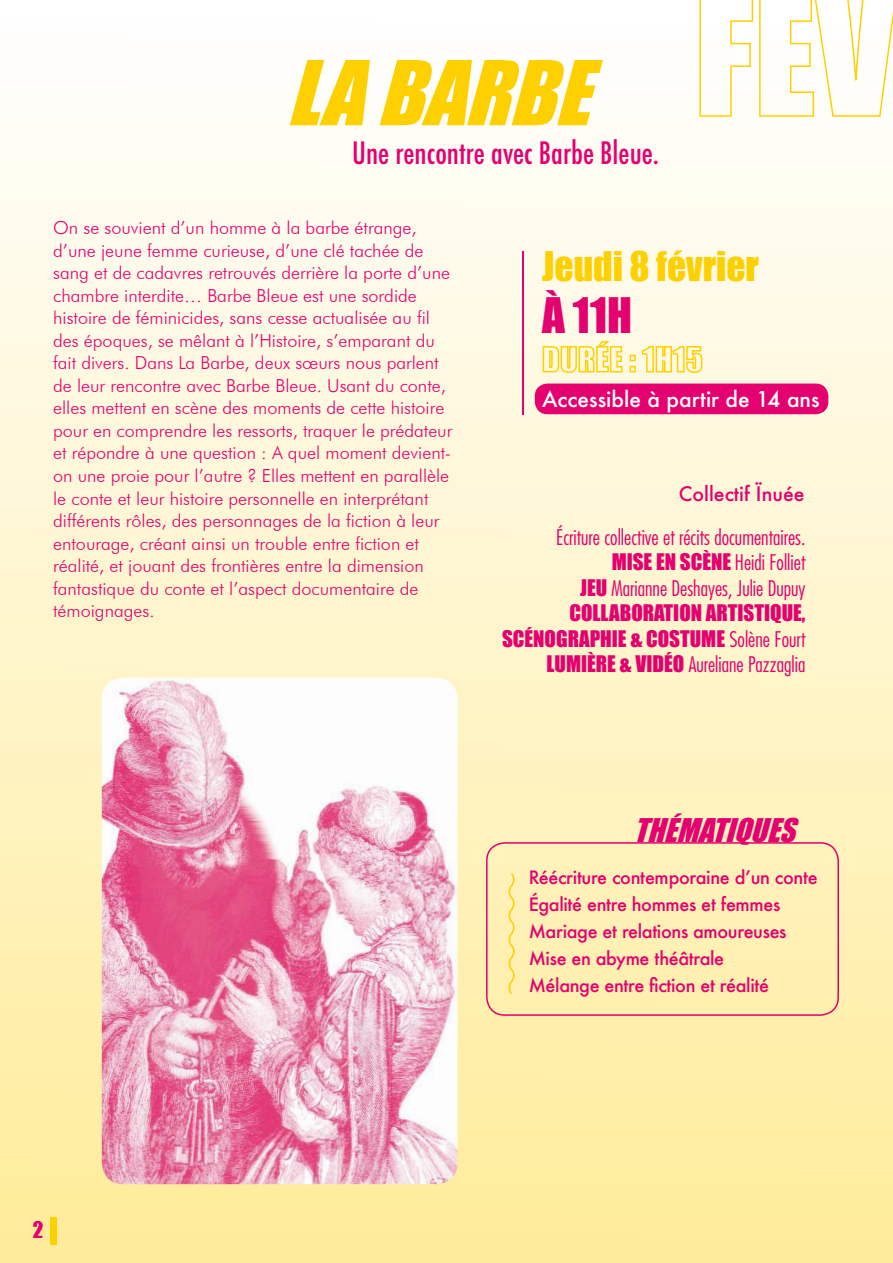
<style>
.page{position:relative;width:893px;height:1263px;background:#fff}
.page>*{position:absolute;margin:0;border:0;box-sizing:border-box;transform-origin:0 0}
.t1{font:italic 82.5px "Impact";color:#ffd000}
.t2{font:45px "Impact";color:#e4006e}
.t3{font:37.5px "Impact";color:#ffd000}
.t4{font:500 condensed 30px "Futura";color:#e4006e}
.t5{font:italic 30px "Impact";color:#e4006e}
.t6{font:300 condensed 21px/25.5px "Futura";color:#e4006e;text-align:right}
.t7{font:21px/25.5px "Impact";color:#e4006e;text-align:right}
.t8{font:500 21px "Futura";color:#fff}
.t9{font:500 19.5px "Futura";color:#e4006e}
.t10{font:300 18px/22.5px "Futura BT";color:#e4006e}
.t11{font:500 18px/27px "Futura";letter-spacing:-.02em;color:#e4006e}
.s1{font-family:"Impact";font-weight:400;font-stretch:normal}
.s2{font-family:"Futura";font-weight:300;font-stretch:condensed}
</style>
<div class="page">
<div style="left:0;top:0;width:893px;height:1263px;background:linear-gradient(to bottom,#fff,#ffec99)"></div>
<hr style="left:522px;top:251px;width:2px;height:163px;background:#e4006e">
<img style="left:102px;top:678px;width:356px;height:506px">
<div style="left:50px;top:1217px;width:6px;height:28px;background:#ffd000"></div>
<svg style="left:699px;top:0;width:194px;height:117px"></svg>
<svg style="left:542px;top:340px;width:81px;height:34px;background:#ffec9f"></svg>
<svg style="left:629px;top:345px;width:74px;height:29px;background:#ffeda0"></svg>
<div style="left:486px;top:842px;width:353px;height:174px;border:2px solid #e4006e;border-radius:18px"></div>
<svg style="left:506px;top:871px;width:11px;height:125px"></svg>
<div style="left:536px;top:384px;width:292px;height:29px;background:#e4006e;border-radius:12px"></div>
<div style="left:535px;top:384px;width:293px;height:30px;border:2px solid #e4006e;border-radius:12px"></div>
<h1 class="t1" style="left:286px;top:29px;width:336px">LABARBE</h1>
<h3 class="t4" style="left:352px;top:134px;width:308px">Une rencontre avec Barbe Bleue.</h3>
<p class="t10" style="left:53px;top:217px;width:401px">On se souvient d’un homme à la barbe étrange, d’une jeune femme curieuse, d’une clé tachée de sang et de cadavres retrouvés derrière la porte d’une chambre interdite… Barbe Bleue est une sordide histoire de féminicides, sans cesse actualisée au fil des époques, se mêlant à l’Histoire, s’emparant du fait divers. Dans La Barbe, deux sœurs nous parlent de leur rencontre avec Barbe Bleue. Usant du conte, elles mettent en scène des moments de cette histoire pour en comprendre les ressorts, traquer le prédateur et répondre à une question : A quel moment devient&shy;on une proie pour l’autre ? Elles mettent en parallèle le conte et leur histoire personnelle en interprétant différents rôles, des personnages de la fiction à leur entourage, créant ainsi un trouble entre fiction et réalité, et jouant des frontières entre la dimension fantastique du conte et l’aspect documentaire de témoignages.</p>
<h3 class="t3" style="left:542px;top:237px;width:218px">Jeudi 8 février</h3>
<h2 class="t2" style="left:542px;top:280px;width:92px">À 11H</h2>
<p class="t8" style="left:542px;top:385px;width:279px">Accessible à partir de 14 ans</p>
<p class="t9" style="left:679px;top:480px;width:127px">Collectif Ïnuée</p>
<p class="t6" style="left:556px;top:524px;width:251px">Écriture collective et récits documentaires.<br><span class="s1">MISE EN SCÈNE</span> Heidi Folliet<br><span class="s1">JEU</span> Marianne Deshayes, Julie Dupuy</p>
<p class="t7" style="left:502px;top:600px;width:305px">COLLABORATION ARTISTIQUE,<br>SCÉNOGRAPHIE &amp; COSTUME <span class="s2">Solène Fourt</span></p>
<p class="t6" style="left:547px;top:652px;width:260px"><span class="s1">LUMIÈRE &amp; VIDÉO</span> Aureliane Pazzaglia</p>
<h3 class="t5" style="left:633px;top:807px;width:175px">THÉMATIQUES</h3>
<p class="t11" style="left:529px;top:864px;width:291px">Réécriture contemporaine d’un conte<br>Égalité entre hommes et femmes<br>Mariage et relations amoureuses<br>Mise en abyme théâtrale<br>Mélange entre fiction et réalité</p>
<p class="t7" style="left:33px;top:1216px;width:12px">2</p>
</div>
